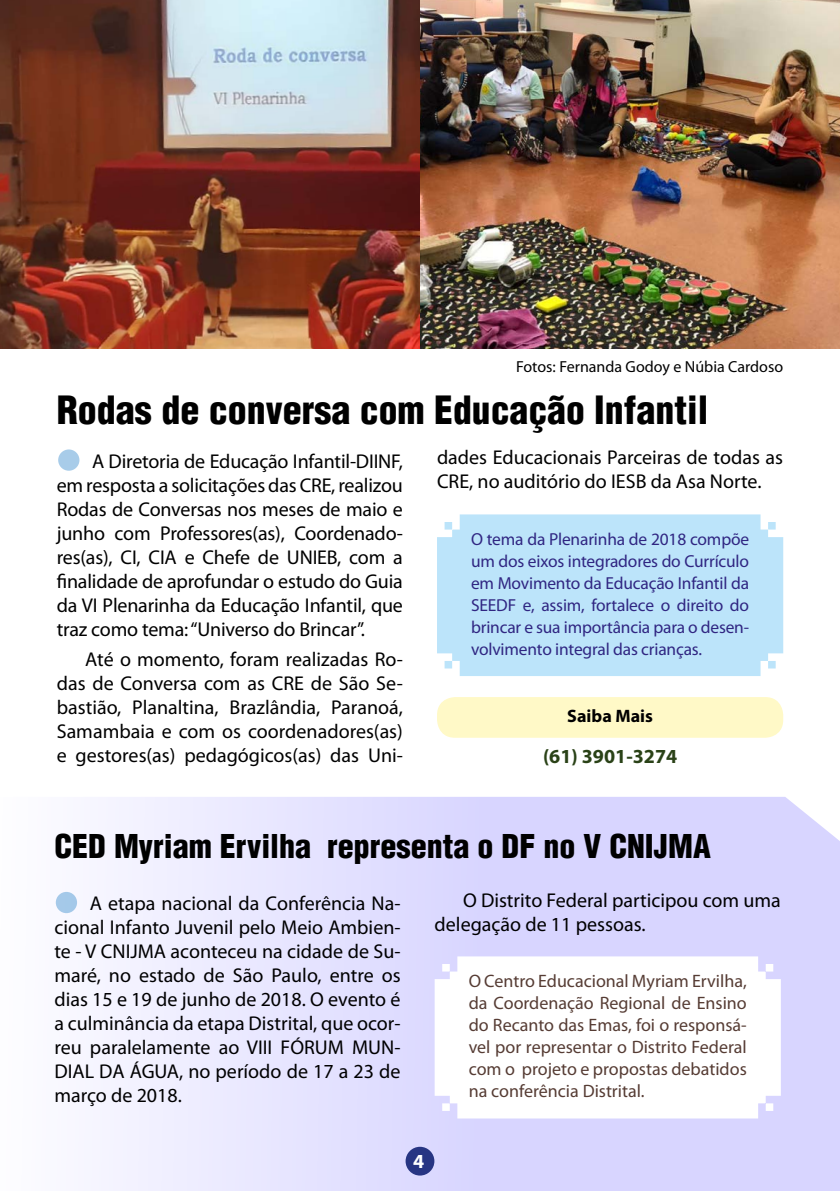
<style>
.page{position:relative;width:840px;height:1191px;background:#fff}
.page>*{position:absolute;margin:0;border:0;box-sizing:border-box;transform-origin:0 0}
.t1{font:900 condensed 38px "Helvetica LT";color:#000}
.t2{font:900 condensed 32px "Helvetica LT";color:#000}
.t3{font:20px/24px "Myriad Pro";color:#000;text-align:justify}
.t4{font:700 20px "Myriad Pro";color:#2a4217}
.t5{font:700 20px "Myriad Pro";color:#fff}
.t6{font:18px/22px "Myriad Pro";color:#563c34;text-align:justify}
.t7{font:700 18px "Myriad Pro";color:#000}
.t8{font:17.4px/22px "Myriad Pro";letter-spacing:-.01em;color:#302682;text-align:justify}
.t9{font:16px "Myriad Pro";color:#000}
</style>
<div class="page">
<div style="left:58px;top:449px;width:21px;height:22px;background:#a8cce9;border-radius:50%"></div>
<div style="left:437px;top:514px;width:345px;height:162px;background:#bce4fa"></div>
<div style="left:437px;top:697px;width:345px;height:41px;background:#fff9c7;border-radius:18px"></div>
<img style="left:0;top:0;width:839px;height:349px">
<svg style="left:55px;top:797px;width:784px;height:394px"></svg>
<div style="left:56px;top:892px;width:21px;height:21px;background:#a4c9e9;border-radius:50%"></div>
<svg style="left:434px;top:956px;width:346px;height:162px"></svg>
<div style="left:405px;top:1146px;width:29px;height:29px;background:#273583;border-radius:50%"></div>
<p class="t9" style="left:516px;top:357px;width:268px">Fotos: Fernanda Godoy e Núbia Cardoso</p>
<h1 class="t1" style="left:57px;top:386px;width:652px">Rodas de conversa com Educação Infantil</h1>
<p class="t3" style="left:57px;top:449px;width:347px;text-indent:35px">A Diretoria de Educação Infantil-DIINF, em resposta a solicitações das CRE, realizou Rodas de Conversas nos meses de maio e junho com Professores(as), Coordenado&shy;res(as), CI, CIA e Chefe de UNIEB, com a finalidade de aprofundar o estudo do Guia da VI Plenarinha da Educação Infantil, que traz como tema: “Universo do Brincar”.</p>
<p class="t3" style="left:57px;top:646px;width:347px;text-indent:28px">Até o momento, foram realizadas Ro&shy;das de Conversa com as CRE de São Se&shy;bastião, Planaltina, Brazlândia, Paranoá, Samambaia e com os coordenadores(as) e gestores(as) pedagógicos(as) das Uni-</p>
<p class="t3" style="left:437px;top:445px;width:347px">dades Educacionais Parceiras de todas as<br>CRE, no auditório do IESB da Asa Norte.</p>
<p class="t8" style="left:471px;top:527px;width:279px">O tema da Plenarinha de 2018 compõe um dos eixos integradores do Currículo em Movimento da Educação Infantil da SEEDF e, assim, fortalece o direito do brincar e sua importância para o desen&shy;volvimento integral das crianças.</p>
<p class="t7" style="left:567px;top:706px;width:87px">Saiba Mais</p>
<p class="t4" style="left:542px;top:745px;width:136px">(61) 3901-3274</p>
<h2 class="t2" style="left:54px;top:825px;width:657px">CED Myriam Ervilha representa o DF no V CNIJMA</h2>
<p class="t3" style="left:54px;top:891px;width:347px;text-indent:35px">A etapa nacional da Conferência Na&shy;cional Infanto Juvenil pelo Meio Ambien&shy;te - V CNIJMA aconteceu na cidade de Su&shy;maré, no estado de São Paulo, entre os dias 15 e 19 de junho de 2018. O evento é a culminância da etapa Distrital, que ocor&shy;reu paralelamente ao VIII FÓRUM MUN-DIAL DA ÁGUA, no período de 17 a 23 de março de 2018.</p>
<p class="t3" style="left:434px;top:888px;width:347px;text-indent:28px">O Distrito Federal participou com uma delegação de 11 pessoas.</p>
<p class="t6" style="left:468px;top:969px;width:279px">O Centro Educacional Myriam Ervilha, da Coordenação Regional de Ensino do Recanto das Emas, foi o responsá&shy;vel por representar o Distrito Federal com o projeto e propostas debatidos na conferência Distrital.</p>
<p class="t5" style="left:413px;top:1150px;width:13px">4</p>
</div>
